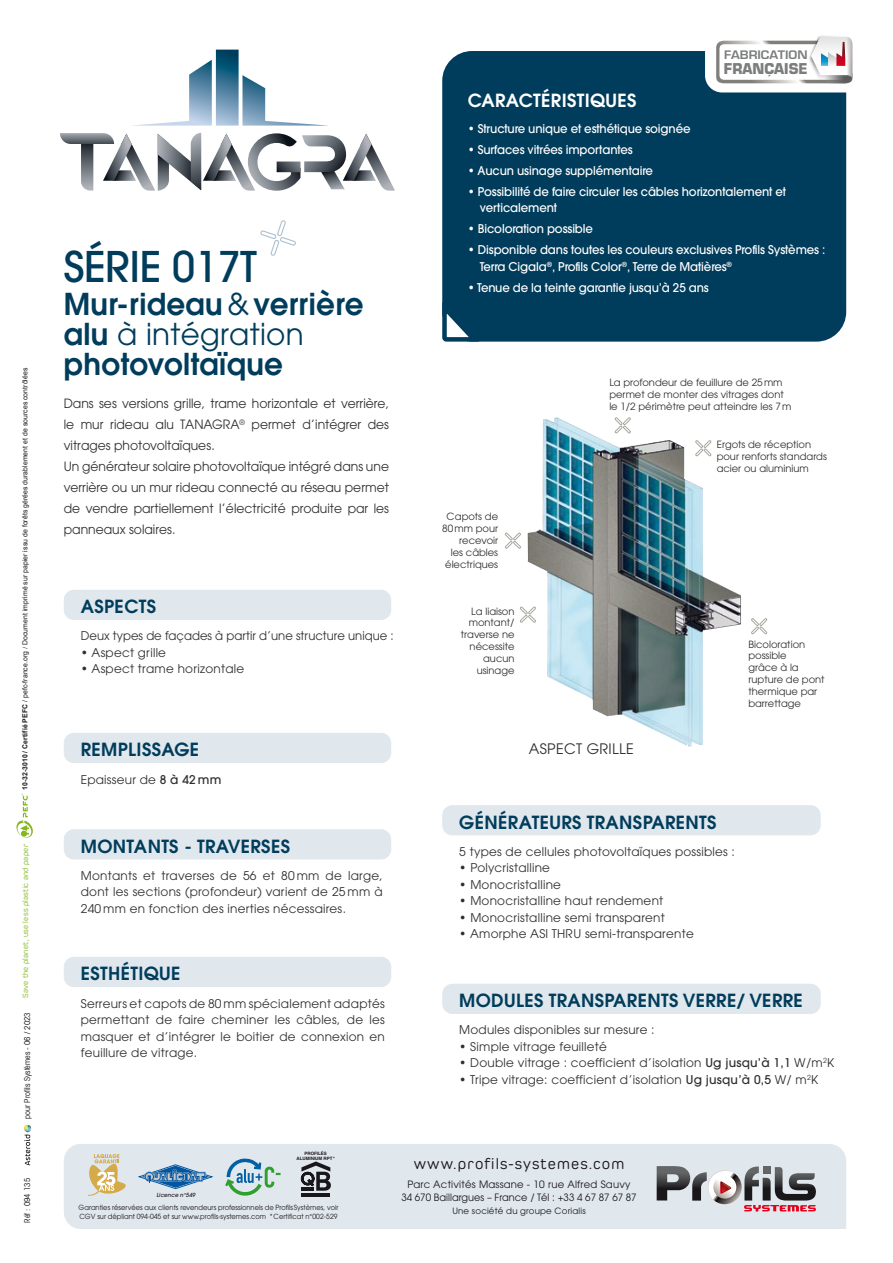
<style>
.page{position:relative;width:893px;height:1263px;background:#fff}
.page>*{position:absolute;margin:0;border:0;box-sizing:border-box;transform-origin:0 0}
.t1{font:500 42px "Avant Garde";letter-spacing:-.01em;color:#003c5b}
.t2{font:600 30px/30px "Avant Garde";letter-spacing:.01em;color:#003c5b}
.t3{font:600 18px "Avant Garde";letter-spacing:.02em;color:#003c5b}
.t4{font:600 18px "Avant Garde";letter-spacing:.02em;color:#fff}
.t5{font:15.9px "Pero";letter-spacing:.07em;color:#1a171b}
.t6{font:700 14.55px "Eurostile";color:#7b7e7d;scale:.94 1}
.t7{font:14.4px "Avant Garde";letter-spacing:.02em;color:#2e302d}
.t8{font:12.75px/21px "Avant Garde";color:#2e302d}
.t9{font:12px/16.5px "Avant Garde";letter-spacing:.02em;color:#2e302d;text-align:justify}
.t10{font:500 12px/16.5px "Avant Garde";letter-spacing:-.01em;color:#fff}
.t11{font:12px "Avant Garde";color:#2e302d}
.t12{font:600 11.4px "Eurostile";color:#7b7e7d;scale:1.08 1}
.t13{font:10.05px/12.9px "Avant Garde";letter-spacing:.015em;color:#1a171b;text-align:center}
.t14{font:9.9px/11.9px "Avant Garde";color:#2e302d}
.t15{font:8.7px "Avant Garde";letter-spacing:.02em;color:#1a171b}
.t16{font:condensed 8.1px "Avant Garde";color:#1a171b}
.t17{font:8.1px "Pero";letter-spacing:.03em;color:#83b81a}
.t18{font:7.05px/9px "Avant Garde";color:#1a171b;scale:.95 1}
.t19{font:7.05px "Arial";letter-spacing:.01em;color:#1a171c}
.t20{font:italic 500 5.55px "Avant Garde";letter-spacing:.01em;color:#1a171b}
.t21{font:700 4.5px/4.8px "Helvetica";color:#1a171b;text-align:center}
.s1{font-weight:700}
.s2{font-family:"Pero"}
.s3{font-style:inherit}
.s4{font-weight:400}
.s5{font-weight:500}
</style>
<div class="page">
<div style="left:64px;top:590px;width:327px;height:30px;background:#e0e7ed;border-radius:10px"></div>
<div style="left:64px;top:733px;width:327px;height:30px;background:#e0e7ed;border-radius:10px"></div>
<div style="left:64px;top:829px;width:327px;height:30px;background:#e0e7ed;border-radius:10px"></div>
<div style="left:64px;top:957px;width:327px;height:30px;background:#e0e7ed;border-radius:10px"></div>
<div style="left:442px;top:984px;width:379px;height:30px;background:#e0e7ed;border-radius:10px"></div>
<div style="left:442px;top:805px;width:379px;height:30px;background:#e0e7ed;border-radius:10px"></div>
<div style="left:442px;top:51px;width:404px;height:291px;background:#003c5b;border-radius:30px"></div>
<svg style="left:512px;top:399px;width:245px;height:354px"></svg>
<img style="left:527px;top:418px;width:97px;height:298px">
<svg style="left:442px;top:301px;width:42px;height:41px"></svg>
<svg style="left:519px;top:606px;width:18px;height:18px"></svg>
<svg style="left:750px;top:617px;width:18px;height:19px"></svg>
<svg style="left:695px;top:440px;width:17px;height:18px"></svg>
<svg style="left:504px;top:532px;width:18px;height:18px"></svg>
<svg style="left:614px;top:417px;width:17px;height:18px"></svg>
<div style="left:705px;top:20px;width:173px;height:72px;background:#fff;border-radius:17px"></div>
<img style="left:802px;top:36px;width:51px;height:48px">
<svg style="left:716px;top:37px;width:136px;height:46px"></svg>
<svg style="left:24px;top:1125px;width:7px;height:40px"></svg>
<svg style="left:16px;top:794px;width:17px;height:44px"></svg>
<div style="left:64px;top:1144px;width:782px;height:85px;background:#e0e7ed"></div>
<svg style="left:260px;top:220px;width:36px;height:36px"></svg>
<svg style="left:132px;top:50px;width:196px;height:76px"></svg>
<svg style="left:60px;top:133px;width:335px;height:58px"></svg>
<svg style="left:657px;top:1166px;width:160px;height:45px;background:#a49da2"></svg>
<svg style="left:139px;top:1164px;width:74px;height:25px;background:#8baecc"></svg>
<svg style="left:225px;top:1158px;width:56px;height:38px;background:#a9cac9"></svg>
<svg style="left:86px;top:1154px;width:40px;height:43px;background:#ded2b1"></svg>
<hr style="left:301px;top:1193px;width:29px;height:4px;background:#1a171c">
<svg style="left:301px;top:1161px;width:30px;height:30px"></svg>
<p class="t19" style="left:20px;top:790px;width:424px;rotate:-90deg"><span class="s1">10-32-3010 / Certifié PEFC</span> / pefc-france.org <span class="s2">/</span> Document imprimé sur papier issu de forêts gérées durablement et de sources contrôlées</p>
<p class="t17" style="left:21px;top:998px;width:155px;rotate:-90deg">Save the planet, use less plastic and paper</p>
<p class="t16" style="left:22px;top:1119px;width:108px;rotate:-90deg">pour Profils Systèmes - 06 / 2023</p>
<p class="t16" style="left:22px;top:1222px;width:46px;rotate:-90deg">Réf : 094 135</p>
<h1 class="t1" style="left:64px;top:241px;width:195px">S<span class="s3">É</span>RIE 017<span class="s3">T</span></h1>
<h2 class="t2" style="left:64px;top:289px;width:301px">Mur-rideau<span class="s4">&amp;</span>verrière alu <span class="s4">à intégration </span>photovoltaïque</h2>
<p class="t8" style="left:64px;top:393px;width:327px">Dans ses versions grille, trame horizontale et verrière, le mur rideau alu TANAGRA<sup>®</sup> permet d’intégrer des vitrages photovoltaïques.<br>Un générateur solaire photovoltaïque intégré dans une verrière ou un mur rideau connecté au réseau permet de vendre partiellement l’électricité produite par les panneaux solaires.</p>
<h3 class="t3" style="left:81px;top:595px;width:77px">ASPECTS</h3>
<p class="t11" style="left:81px;top:629px;width:314px">Deux types de façades à partir d’une structure unique :</p>
<p class="t9" style="left:81px;top:644px;width:87px">• Aspect grille</p>
<p class="t9" style="left:81px;top:661px;width:165px">• Aspect trame horizontale</p>
<h3 class="t3" style="left:81px;top:738px;width:120px">REMPLISSAGE</h3>
<p class="t9" style="left:81px;top:771px;width:142px">Epaisseur de <span class="s5">8 à 42 mm</span></p>
<h3 class="t3" style="left:81px;top:834px;width:211px">MONTANTS - TRAVERSES</h3>
<p class="t9" style="left:81px;top:867px;width:303px">Montants et traverses de 56 et 80 mm de large, dont les sections (profondeur) varient de 25 mm à 240 mm en fonction des inerties nécessaires.</p>
<h3 class="t3" style="left:81px;top:962px;width:101px">ESTHÉTIQUE</h3>
<p class="t9" style="left:81px;top:995px;width:306px">Serreurs et capots de 80 mm spécialement adaptés permettant de faire cheminer les câbles, de les masquer et d’intégrer le boitier de connexion en feuillure de vitrage.</p>
<h3 class="t4" style="left:468px;top:88px;width:170px">CARACTÉRISTIQUES</h3>
<p class="t12" style="left:724px;top:47px;width:79px">FABRICATION</p>
<p class="t6" style="left:724px;top:59px;width:91px">FRANÇAISE</p>
<p class="t10" style="left:468px;top:120px;width:224px">• Structure unique et esthétique soignée</p>
<p class="t10" style="left:468px;top:141px;width:167px">• Surfaces vitrées importantes</p>
<p class="t10" style="left:468px;top:162px;width:187px">• Aucun usinage supplémentaire</p>
<p class="t10" style="left:480px;top:183px;width:308px;text-indent:-12px">• Possibilité de faire circuler les câbles horizontalement et verticalement</p>
<p class="t10" style="left:468px;top:221px;width:127px">• Bicoloration possible</p>
<p class="t10" style="left:480px;top:242px;width:347px;text-indent:-12px">• Disponible dans toutes les couleurs exclusives Profils Systèmes :<br>Terra Cigala<sup>®</sup>, Profils Color<sup>®</sup>, Terre de Matières<sup>®</sup></p>
<p class="t10" style="left:468px;top:279px;width:243px">• Tenue de la teinte garantie jusqu’à 25 ans</p>
<p class="t14" style="left:609px;top:377px;width:184px">La profondeur de feuillure de 25mm permet de monter des vitrages dont le 1/2 périmètre peut atteindre les 7m</p>
<p class="t14" style="left:442px;top:511px;width:57px;text-align:right">Capots de<br>80mm pour recevoir<br>les câbles électriques</p>
<p class="t14" style="left:461px;top:605px;width:55px;text-align:right">La liaison montant/ traverse ne nécessite aucun usinage</p>
<p class="t7" style="left:529px;top:740px;width:106px">ASPECT GRILLE</p>
<p class="t14" style="left:717px;top:439px;width:112px">Ergots de réception pour renforts standards acier ou aluminium</p>
<p class="t14" style="left:748px;top:638px;width:78px">Bicoloration possible<br>grâce à la rupture de pont thermique par barrettage</p>
<h3 class="t3" style="left:459px;top:810px;width:259px">GÉNÉRATEURS TRANSPARENTS</h3>
<p class="t9" style="left:459px;top:843px;width:277px">5 types de cellules photovoltaïques possibles :</p>
<p class="t9" style="left:459px;top:860px;width:92px">• Polycristalline</p>
<p class="t9" style="left:459px;top:876px;width:103px">• Monocristalline</p>
<p class="t9" style="left:459px;top:893px;width:206px">• Monocristalline haut rendement</p>
<p class="t9" style="left:459px;top:909px;width:207px">• Monocristalline semi transparent</p>
<p class="t9" style="left:459px;top:926px;width:236px">• Amorphe ASI THRU semi-transparente</p>
<h3 class="t3" style="left:459px;top:989px;width:345px">MODULES TRANSPARENTS VERRE/ VERRE</h3>
<p class="t9" style="left:459px;top:1022px;width:197px">Modules disponibles sur mesure :</p>
<p class="t9" style="left:459px;top:1038px;width:149px">• Simple vitrage feuilleté</p>
<p class="t9" style="left:459px;top:1055px;width:376px">• Double vitrage : coefficient d’isolation <span class="s5">Ug jusqu’à 1,1</span> W/m<sup>2</sup>K</p>
<p class="t9" style="left:459px;top:1071px;width:360px">• Tripe vitrage: coefficient d’isolation <span class="s5">Ug jusqu’à 0,5</span> W/ m<sup>2</sup>K</p>
<p class="t21" style="left:297px;top:1151px;width:40px">PROFILÉS<br>ALUMINIUM RPT*</p>
<p class="t20" style="left:156px;top:1191px;width:40px">Licence n°549</p>
<p class="t18" style="left:79px;top:1203px;width:275px">Garanties réservées aux clients revendeurs professionnels de ProfilsSystèmes, voir<br>CGV sur dépliant 094-045 et sur www.profils-systemes.com *Certificat n°002-529</p>
<h3 class="t5" style="left:414px;top:1155px;width:212px">www.profils-systemes.com</h3>
<p class="t13" style="left:401px;top:1178px;width:237px">Parc Activités Massane - 10 rue Alfred Sauvy<br>34 670 Baillargues – France / Tél : +33 4 67 87 67 87</p>
<p class="t15" style="left:452px;top:1206px;width:135px">Une société du groupe Corialis</p>
</div>
